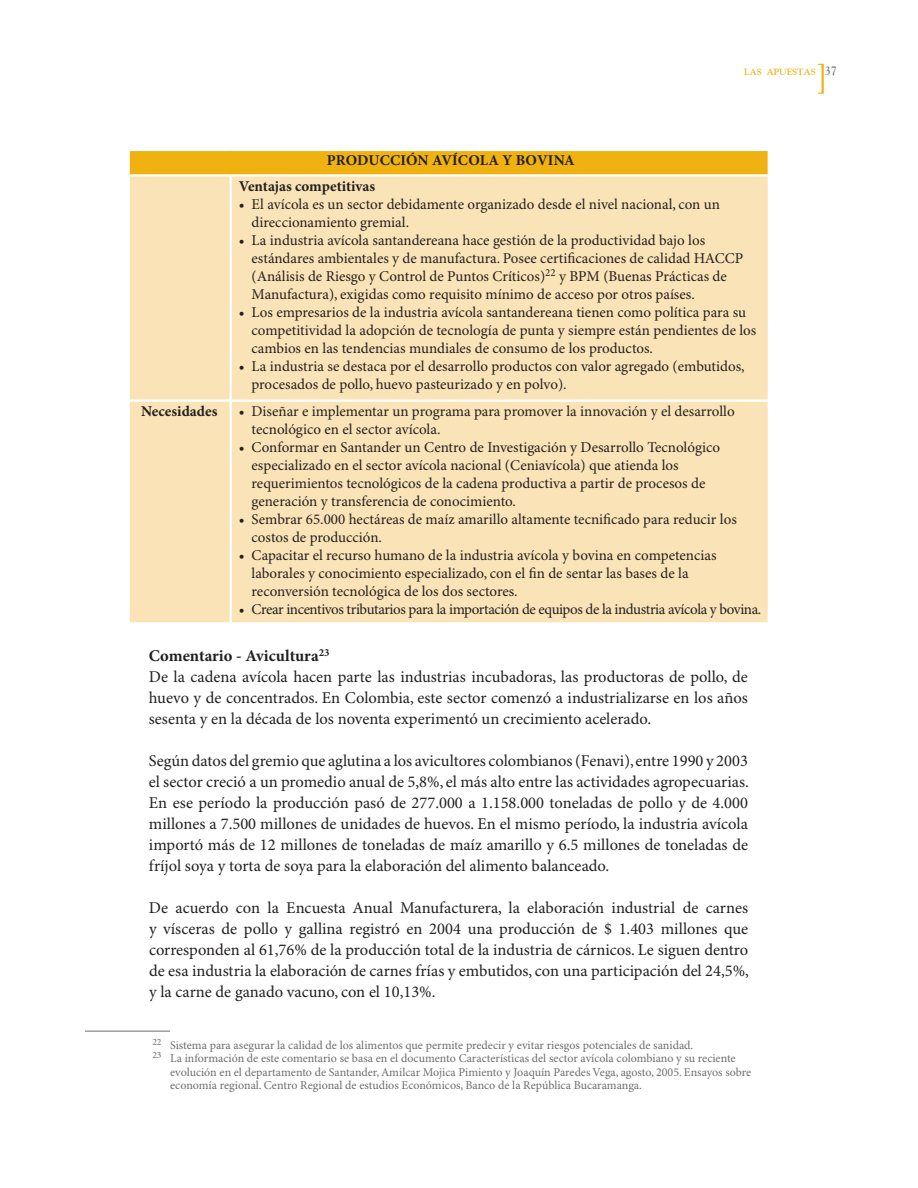
<style>
.page{position:relative;width:918px;height:1188px;background:#fff}
.page>*{position:absolute;margin:0;border:0;box-sizing:border-box;transform-origin:0 0}
.t1{font:16.5px/21px "Minion Pro";color:#231f20;text-align:justify}
.t2{font:15px/18px "Minion Pro";color:#231f20}
.t3{font:15px "Minion Pro";letter-spacing:-.03em;color:#231f20}
.t4{font:700 15px/25.5px "Minion Pro";color:#231f20}
.t5{font:12px "Minion Pro";color:#6c6d70}
.t6{font:700 9px "Goudy";color:#efb211}
.s1{font-weight:400;font-size:12px;color:#57585a}
.s2{font-weight:700}
</style>
<div class="page">
<svg style="left:818px;top:64px;width:6px;height:30px"></svg>
<div style="left:129px;top:150px;width:640px;height:25px;background:#efb211"></div>
<div style="left:130px;top:177px;width:638px;height:445px;background:#fae4b7"></div>
<hr style="left:128px;top:149px;width:103px;height:2px;background:#fff">
<hr style="left:231px;top:149px;width:539px;height:2px;background:#fff">
<hr style="left:128px;top:174px;width:103px;height:3px;background:#fff">
<hr style="left:231px;top:174px;width:539px;height:3px;background:#fff">
<hr style="left:230px;top:177px;width:2px;height:223px;background:#fff">
<hr style="left:128px;top:400px;width:103px;height:2px;background:#fff">
<hr style="left:231px;top:400px;width:539px;height:2px;background:#fff">
<hr style="left:230px;top:402px;width:2px;height:220px;background:#fff">
<hr style="left:128px;top:151px;width:2px;height:23px;background:#fff">
<hr style="left:768px;top:151px;width:2px;height:23px;background:#fff">
<hr style="left:85px;top:1031px;width:85px;height:1px;background:#6c6d70">
<p class="t6" style="left:744px;top:67px;width:92px">LAS APUESTAS <span class="s1">37</span></p>
<p class="t4" style="left:239px;top:148px;width:309px;text-indent:88px">Producción avícola y bovina<br>Ventajas competitivas</p>
<p class="t2" style="left:252px;top:195px;width:470px;text-indent:-13px">• El avícola es un sector debidamente organizado desde el nivel nacional, con un direccionamiento gremial.</p>
<p class="t2" style="left:252px;top:231px;width:493px;text-indent:-13px">• La industria avícola santandereana hace gestión de la productividad bajo los estándares ambientales y de manufactura. Posee certificaciones de calidad HACCP (Análisis de Riesgo y Control de Puntos Críticos)<sup>22</sup> y BPM (Buenas Prácticas de Manufactura), exigidas como requisito mínimo de acceso por otros países.</p>
<p class="t2" style="left:252px;top:303px;width:506px;text-indent:-13px">• Los empresarios de la industria avícola santandereana tienen como política para su competitividad la adopción de tecnología de punta y siempre están pendientes de los cambios en las tendencias mundiales de consumo de los productos.</p>
<p class="t2" style="left:252px;top:357px;width:495px;text-indent:-13px">• La industria se destaca por el desarrollo productos con valor agregado (embutidos, procesados de pollo, huevo pasteurizado y en polvo).</p>
<p class="t4" style="left:141px;top:399px;width:78px">Necesidades</p>
<p class="t2" style="left:252px;top:403px;width:485px;text-indent:-13px">• Diseñar e implementar un programa para promover la innovación y el desarrollo tecnológico en el sector avícola.</p>
<p class="t2" style="left:252px;top:439px;width:470px;text-indent:-13px">• Conformar en Santander un Centro de Investigación y Desarrollo Tecnológico especializado en el sector avícola nacional (Ceniavícola) que atienda los requerimientos tecnológicos de la cadena productiva a partir de procesos de generación y transferencia de conocimiento.</p>
<p class="t2" style="left:252px;top:511px;width:487px;text-indent:-13px">• Sembrar 65.000 hectáreas de maíz amarillo altamente tecnificado para reducir los costos de producción.</p>
<p class="t2" style="left:252px;top:547px;width:466px;text-indent:-13px">• Capacitar el recurso humano de la industria avícola y bovina en competencias laborales y conocimiento especializado, con el fin de sentar las bases de la reconversión tecnológica de los dos sectores.</p>
<p class="t3" style="left:239px;top:600px;width:524px">• Crear incentivos tributarios para la importación de equipos de la industria avícola y bovina.</p>
<p class="t1" style="left:149px;top:645px;width:601px;text-align:left"><span class="s2">Comentario - Avicultura</span><sup>23<br></sup>De la cadena avícola hacen parte las industrias incubadoras, las productoras de pollo, de huevo y de concentrados. En Colombia, este sector comenzó a industrializarse en los años sesenta y en la década de los noventa experimentó un crecimiento acelerado.</p>
<p class="t1" style="left:149px;top:750px;width:602px">Según datos del gremio que aglutina a los avicultores colombianos (Fenavi),entre 1990 y 2003 el sector creció a un promedio anual de 5,8%, el más alto entre las actividades agropecuarias.<br>En ese período la producción pasó de 277.000 a 1.158.000 toneladas de pollo y de 4.000 millones a 7.500 millones de unidades de huevos. En el mismo período, la industria avícola importó más de 12 millones de toneladas de maíz amarillo y 6.5 millones de toneladas de fríjol soya y torta de soya para la elaboración del alimento balanceado.</p>
<p class="t1" style="left:149px;top:897px;width:602px">De acuerdo con la Encuesta Anual Manufacturera, la elaboración industrial de carnes y vísceras de pollo y gallina registró en 2004 una producción de $ 1.403 millones que corresponden al 61,76% de la producción total de la industria de cárnicos. Le siguen dentro de esa industria la elaboración de carnes frías y embutidos, con una participación del 24,5%, y la carne de ganado vacuno, con el 10,13%.</p>
<p class="t5" style="left:152px;top:1038px;width:542px"><sup>22</sup> Sistema para asegurar la calidad de los alimentos que permite predecir y evitar riesgos potenciales de sanidad.</p>
<p class="t5" style="left:152px;top:1051px;width:585px"><sup>23</sup> La información de este comentario se basa en el documento Características del sector avícola colombiano y su reciente</p>
<p class="t5" style="left:170px;top:1065px;width:583px">evolución en el departamento de Santander,Amilcar Mojica Pimiento y Joaquín Paredes Vega, agosto, 2005. Ensayos sobre</p>
<p class="t5" style="left:170px;top:1078px;width:473px">economía regional. Centro Regional de estudios Económicos, Banco de la República Bucaramanga.</p>
</div>
